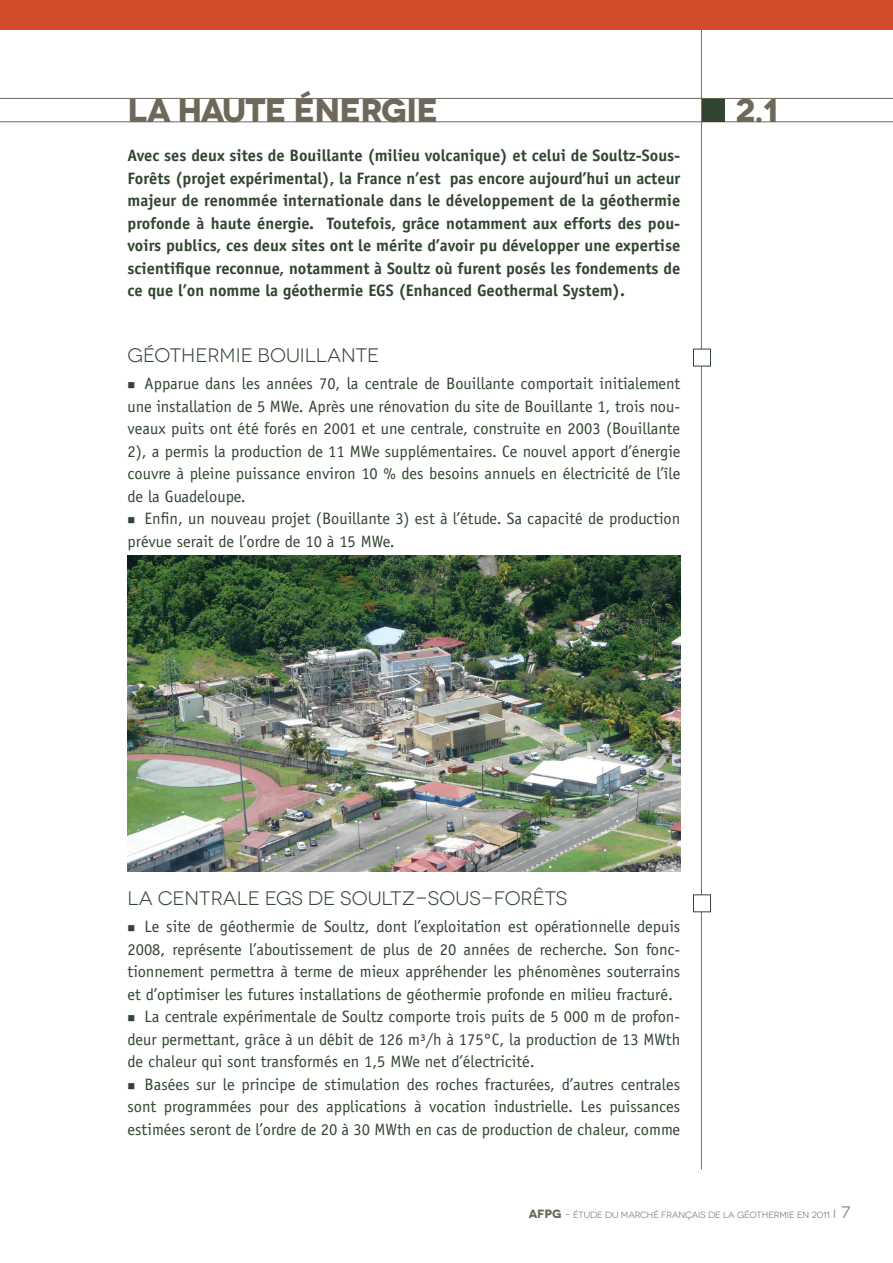
<style>
.page{position:relative;width:893px;height:1263px;background:#fff}
.page>*{position:absolute;margin:0;border:0;box-sizing:border-box;transform-origin:0 0}
.t1{font:700 33px "Novecentowide";color:#6e685b}
.t2{font:19.5px "Novecentowide";color:#314530}
.t3{font:16.5px/22.5px "Officina Sans";color:#314530;text-align:justify}
.t4{font:700 16.5px/22.5px "Officina Sans";color:#314530;text-align:justify}
.t5{font:9px "Novecentowide";color:#6e685b}
.s1{font-weight:700;font-size:12px}
.s2{font-size:12px}
.s3{font-size:16.5px}
</style>
<div class="page">
<div style="left:0;top:0;width:893px;height:30px;background:#d34c29"></div>
<hr style="left:701px;top:17px;width:1px;height:1152px;background:#d34c29">
<hr style="left:0;top:122px;width:893px;height:1px;background:#6e685b">
<div style="left:702px;top:99px;width:22px;height:23px;background:#314530"></div>
<hr style="left:0;top:98px;width:893px;height:1px;background:#6e685b">
<img style="left:128px;top:556px;width:552px;height:316px">
<div style="left:693px;top:349px;width:18px;height:17px;background:#fff;border:1px solid #314530"></div>
<div style="left:693px;top:894px;width:18px;height:18px;background:#fff;border:1px solid #314530"></div>
<h1 class="t1" style="left:128px;top:89px;width:96px">LA HAUTE</h1>
<h1 class="t1" style="left:293px;top:89px;width:21px">ÉNERGIE</h1>
<p class="t4" style="left:128px;top:144px;width:554px">Avec ses deux sites de Bouillante (milieu volcanique) et celui de Soultz-Sous-Forêts (projet expérimental), la France n’est pas encore aujourd’hui un acteur majeur de renommée internationale dans le développement de la géothermie profonde à haute énergie. Toutefois, grâce notamment aux efforts des pou&shy;voirs publics, ces deux sites ont le mérite d’avoir pu développer une expertise scientifique reconnue, notamment à Soultz où furent posés les fondements de ce que l’on nomme la géothermie EGS (Enhanced Geothermal System).</p>
<p class="t2" style="left:128px;top:344px;width:190px">GÉOTH ERMIE BOUILLA</p>
<p class="t2" style="left:341px;top:344px;width:40px">NTE</p>
<p class="t3" style="left:128px;top:372px;width:554px;text-indent:17px">Apparue dans les années 70, la centrale de Bouillante comportait initialement une installation de 5 MWe. Après une rénovation du site de Bouillante 1, trois nou&shy;veaux puits ont été forés en 2001 et une centrale, construite en 2003 (Bouillante 2), a permis la production de 11 MWe supplémentaires. Ce nouvel apport d’énergie couvre à pleine puissance environ 10 % des besoins annuels en électricité de l’île de la Guadeloupe.</p>
<p class="t3" style="left:128px;top:507px;width:554px;text-indent:17px">Enfin, un nouveau projet (Bouillante 3) est à l’étude. Sa capacité de production prévue serait de l’ordre de 10 à 15 MWe.</p>
<h1 class="t1" style="left:735px;top:90px;width:45px">2.1</h1>
<p class="t2" style="left:128px;top:887px;width:151px">LA CENTRALE EGS</p>
<p class="t2" style="left:308px;top:887px;width:261px">DE SOULTZ-SOUS-FORÊTS</p>
<p class="t3" style="left:145px;top:915px;width:537px">Le site de géothermie de Soultz, dont l’exploitation est opérationnelle depuis</p>
<p class="t3" style="left:128px;top:938px;width:554px">2008, représente l’aboutissement de plus de 20 années de recherche. Son fonc-</p>
<p class="t3" style="left:128px;top:960px;width:554px">tionnement permettra à terme de mieux appréhender les phénomènes souterrains</p>
<p class="t3" style="left:128px;top:983px;width:547px">et d’optimiser les futures installations de géothermie profonde en milieu fracturé.</p>
<p class="t3" style="left:145px;top:1005px;width:537px">La centrale expérimentale de Soultz comporte trois puits de 5 000 m de profon-</p>
<p class="t3" style="left:128px;top:1028px;width:554px">deur permettant, grâce à un débit de 126 m³/h à 175°C, la production de 13 MWth</p>
<p class="t3" style="left:128px;top:1050px;width:409px">de chaleur qui sont transformés en 1,5 MWe net d’électricité.</p>
<p class="t3" style="left:145px;top:1073px;width:537px">Basées sur le principe de stimulation des roches fracturées, d’autres centrales</p>
<p class="t3" style="left:128px;top:1095px;width:554px">sont programmées pour des applications à vocation industrielle. Les puissances</p>
<p class="t3" style="left:128px;top:1118px;width:554px">estimées seront de l’ordre de 20 à 30 MWth en cas de production de chaleur, comme</p>
<p class="t5" style="left:529px;top:1210px;width:57px"><span class="s1">AFPG</span> - ÉTUDE</p>
<p class="t5" style="left:605px;top:1210px;width:170px">DU MARCHÉ FRANÇAIS DE LA GÉOTHERMIE</p>
<p class="t5" style="left:797px;top:1210px;width:55px">EN 2011 <span class="s2">I</span> <span class="s3">7</span></p>
</div>
